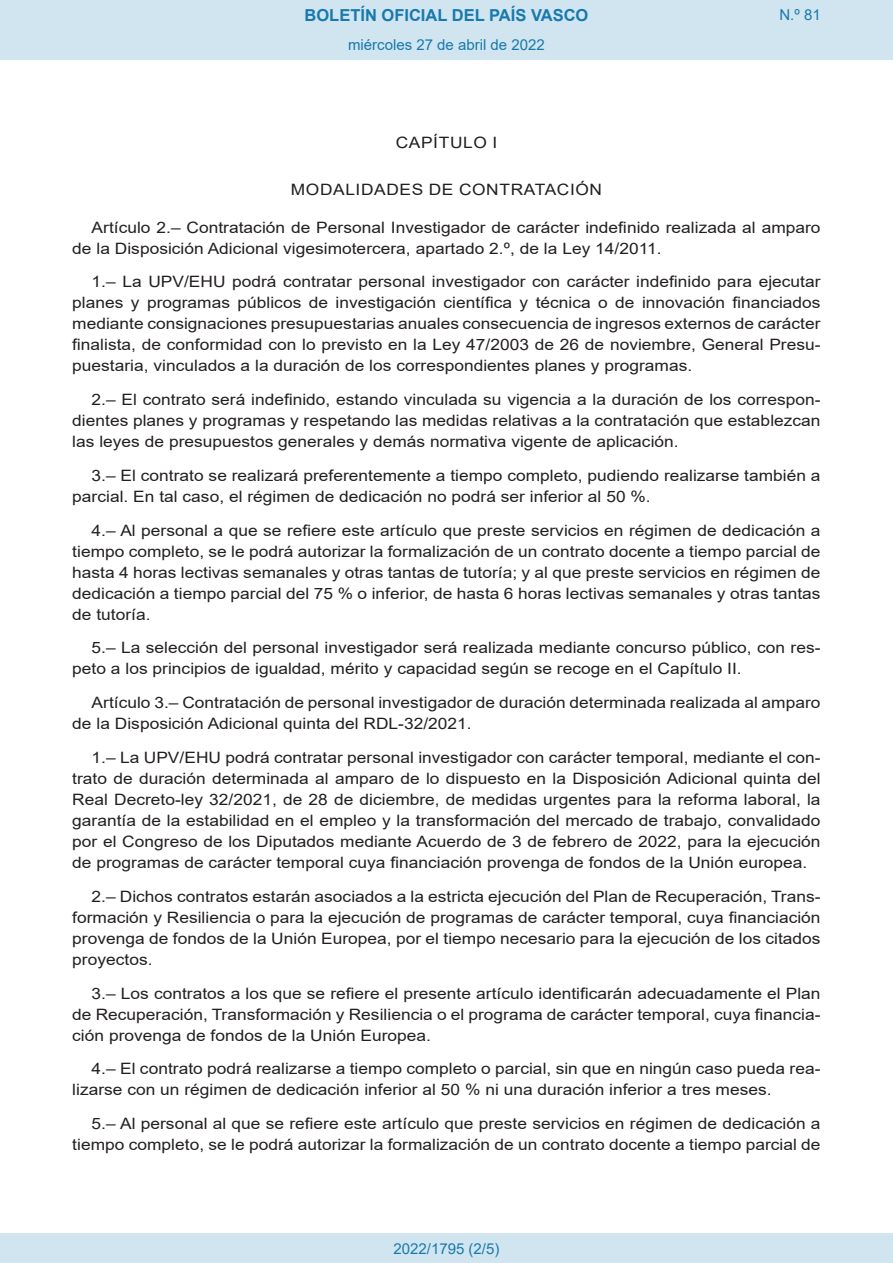
<style>
.page{position:relative;width:893px;height:1263px;background:#fff}
.page>*{position:absolute;margin:0;border:0;box-sizing:border-box;transform-origin:0 0}
.t1{font:700 16.5px "Arial";color:#1879ad}
.BOPVDetalle{font:15.6px/21px "Arial";color:#231f20;text-align:justify;scale:1.11 1}
.BOPVClave{font:15.6px "Arial";letter-spacing:.035em;color:#231f20;scale:1.11 1}
.Paginacion_Centro{font:15px "Arial";color:#1879ad}
</style>
<div class="page">
<div style="left:0;top:0;width:893px;height:60px;background:#d0e5f0"></div>
<div style="left:0;top:1233px;width:893px;height:30px;background:#d0e5f0"></div>
<p class="t1" style="left:305px;top:3px;width:285px">BOLETÍN OFICIAL DEL PAÍS VASCO</p>
<p class="Paginacion_Centro" style="left:348px;top:35px;width:198px">miércoles 27 de abril de 2022</p>
<p class="Paginacion_Centro" style="left:779px;top:5px;width:43px">N.º 81</p>
<p class="BOPVClave" style="left:396px;top:132px;width:93px">CAPÍTULO I</p>
<p class="BOPVClave" style="left:291px;top:178px;width:282px">MODALIDADES DE CONTRATACIÓN</p>
<p class="BOPVDetalle" style="left:72px;top:217px;width:676px;text-indent:19px">Artículo 2.– Contratación de Personal Investigador de carácter indefinido realizada al amparo de la Disposición Adicional vigesimotercera, apartado 2.º, de la Ley 14/2011.</p>
<p class="BOPVDetalle" style="left:72px;top:271px;width:676px;text-indent:19px">1.– La UPV/EHU podrá contratar personal investigador con carácter indefinido para ejecutar planes y programas públicos de investigación científica y técnica o de innovación financiados mediante consignaciones presupuestarias anuales consecuencia de ingresos externos de carácter finalista, de conformidad con lo previsto en la Ley 47/2003 de 26 de noviembre, General Presu&shy;puestaria, vinculados a la duración de los correspondientes planes y programas.</p>
<p class="BOPVDetalle" style="left:72px;top:389px;width:676px;text-indent:19px">2.– El contrato será indefinido, estando vinculada su vigencia a la duración de los correspon&shy;dientes planes y programas y respetando las medidas relativas a la contratación que establezcan las leyes de presupuestos generales y demás normativa vigente de aplicación.</p>
<p class="BOPVDetalle" style="left:72px;top:465px;width:676px;text-indent:19px">3.– El contrato se realizará preferentemente a tiempo completo, pudiendo realizarse también a parcial. En tal caso, el régimen de dedicación no podrá ser inferior al 50 %.</p>
<p class="BOPVDetalle" style="left:72px;top:520px;width:676px;text-indent:19px">4.– Al personal a que se refiere este artículo que preste servicios en régimen de dedicación a tiempo completo, se le podrá autorizar la formalización de un contrato docente a tiempo parcial de hasta 4 horas lectivas semanales y otras tantas de tutoría; y al que preste servicios en régimen de dedicación a tiempo parcial del 75 % o inferior, de hasta 6 horas lectivas semanales y otras tantas de tutoría.</p>
<p class="BOPVDetalle" style="left:72px;top:637px;width:676px;text-indent:19px">5.– La selección del personal investigador será realizada mediante concurso público, con res&shy;peto a los principios de igualdad, mérito y capacidad según se recoge en el Capítulo II.</p>
<p class="BOPVDetalle" style="left:72px;top:692px;width:676px;text-indent:19px">Artículo 3.– Contratación de personal investigador de duración determinada realizada al amparo de la Disposición Adicional quinta del RDL-32/2021.</p>
<p class="BOPVDetalle" style="left:72px;top:747px;width:676px;text-indent:19px">1.– La UPV/EHU podrá contratar personal investigador con carácter temporal, mediante el con&shy;trato de duración determinada al amparo de lo dispuesto en la Disposición Adicional quinta del Real Decreto-ley 32/2021, de 28 de diciembre, de medidas urgentes para la reforma laboral, la garantía de la estabilidad en el empleo y la transformación del mercado de trabajo, convalidado por el Congreso de los Diputados mediante Acuerdo de 3 de febrero de 2022, para la ejecución de programas de carácter temporal cuya financiación provenga de fondos de la Unión europea.</p>
<p class="BOPVDetalle" style="left:72px;top:886px;width:676px;text-indent:19px">2.– Dichos contratos estarán asociados a la estricta ejecución del Plan de Recuperación, Trans&shy;formación y Resiliencia o para la ejecución de programas de carácter temporal, cuya financiación provenga de fondos de la Unión Europea, por el tiempo necesario para la ejecución de los citados proyectos.</p>
<p class="BOPVDetalle" style="left:72px;top:982px;width:676px;text-indent:19px">3.– Los contratos a los que se refiere el presente artículo identificarán adecuadamente el Plan de Recuperación, Transformación y Resiliencia o el programa de carácter temporal, cuya financia&shy;ción provenga de fondos de la Unión Europea.</p>
<p class="BOPVDetalle" style="left:72px;top:1058px;width:676px;text-indent:19px">4.– El contrato podrá realizarse a tiempo completo o parcial, sin que en ningún caso pueda rea&shy;lizarse con un régimen de dedicación inferior al 50 % ni una duración inferior a tres meses.</p>
<p class="BOPVDetalle" style="left:72px;top:1113px;width:676px;text-align:right">5.– Al personal al que se refiere este artículo que preste servicios en régimen de dedicación a tiempo completo, se le podrá autorizar la formalización de un contrato docente a tiempo parcial de</p>
<p class="Paginacion_Centro" style="left:393px;top:1238px;width:107px">2022/1795 (2/5)</p>
</div>
